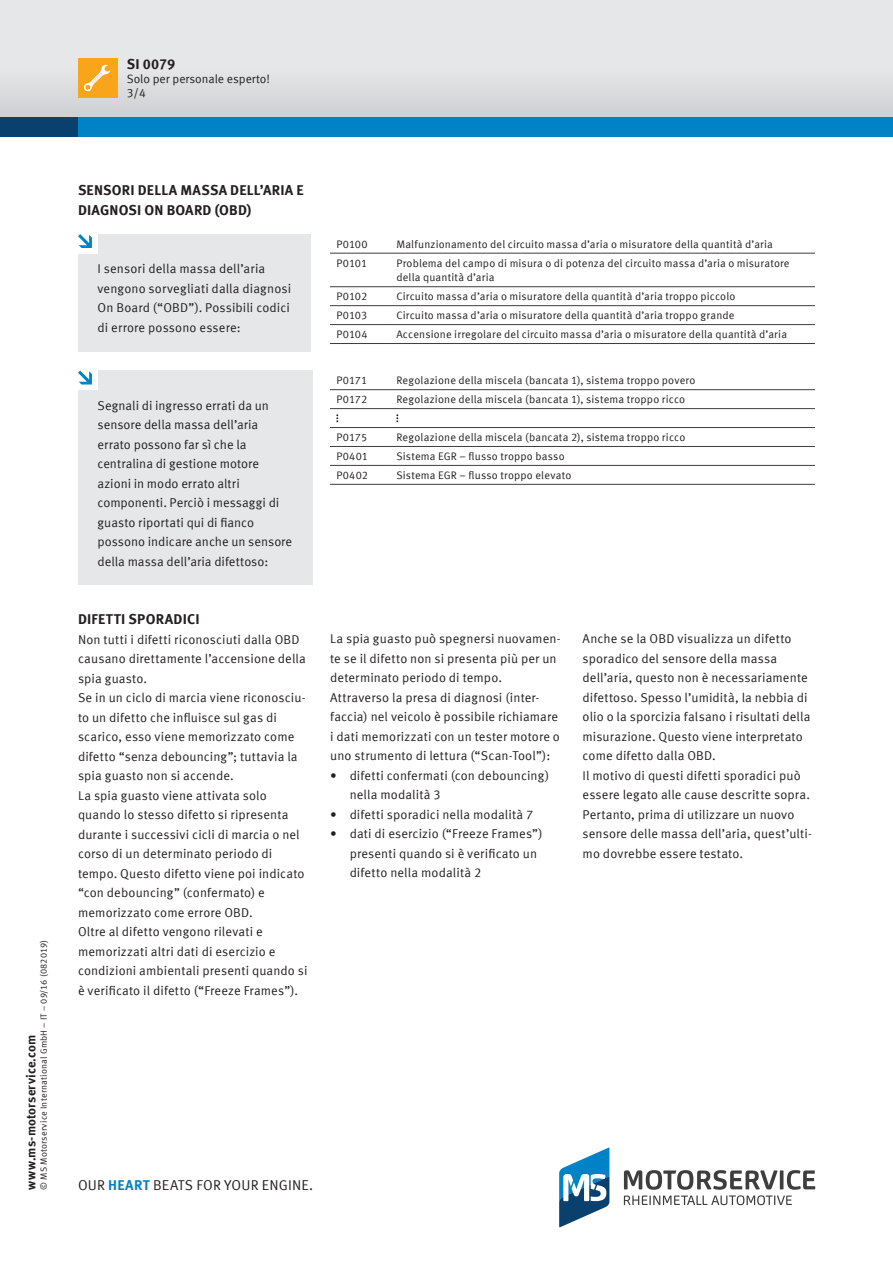
<style>
.page{position:relative;width:893px;height:1263px;background:#fff}
.page>*{position:absolute;margin:0;border:0;box-sizing:border-box;transform-origin:0 0}
.t1{font:700 14.25px/19.5px "Meta Offc Pro";letter-spacing:.015em;color:#231f20}
.t2{font:14.25px "Meta Offc Pro Norm";letter-spacing:.01em;color:#231f20}
.t3{font:12.75px/19.5px "Meta Offc Pro Norm";letter-spacing:.01em;color:#231f20}
.t4{font:700 12.75px "Meta Offc Pro";letter-spacing:.01em;color:#231f20}
.t5{font:12px "Meta Offc Pro Norm";color:#231f20}
.t6{font:10.8px/14.7px "Meta Offc Pro Norm";letter-spacing:.015em;color:#231f20}
.t7{font:9px "Meta Offc Pro Norm";letter-spacing:.02em;color:#231f20}
.s1{font-family:"Meta Offc Pro";font-weight:700;color:#0082c7}
</style>
<div class="page">
<svg style="left:559px;top:1147px;width:50px;height:80px"></svg>
<svg style="left:624px;top:1170px;width:191px;height:35px"></svg>
<div style="left:0;top:0;width:893px;height:127px;background:#e6e7e9"></div>
<div style="left:0;top:68px;width:893px;height:49px;background:#dadbde"></div>
<div style="left:0;top:117px;width:893px;height:19px;background:#09406e"></div>
<div style="left:78px;top:117px;width:815px;height:19px;background:#0082c7"></div>
<div style="left:78px;top:58px;width:39px;height:39px;background:#f9a51b"></div>
<svg style="left:83px;top:64px;width:27px;height:28px"></svg>
<hr style="left:330px;top:253px;width:60px;height:1px;background:#3e3e3f">
<hr style="left:330px;top:286px;width:60px;height:1px;background:#3e3e3f">
<hr style="left:330px;top:305px;width:60px;height:1px;background:#3e3e3f">
<hr style="left:330px;top:324px;width:60px;height:1px;background:#3e3e3f">
<hr style="left:390px;top:253px;width:425px;height:1px;background:#3e3e3f">
<hr style="left:390px;top:286px;width:425px;height:1px;background:#3e3e3f">
<hr style="left:390px;top:305px;width:425px;height:1px;background:#3e3e3f">
<hr style="left:390px;top:324px;width:425px;height:1px;background:#3e3e3f">
<hr style="left:330px;top:343px;width:60px;height:1px;background:#3e3e3f">
<hr style="left:390px;top:343px;width:425px;height:1px;background:#3e3e3f">
<hr style="left:330px;top:389px;width:60px;height:1px;background:#3e3e3f">
<hr style="left:330px;top:408px;width:60px;height:1px;background:#3e3e3f">
<hr style="left:330px;top:427px;width:60px;height:1px;background:#3e3e3f">
<hr style="left:330px;top:446px;width:60px;height:1px;background:#3e3e3f">
<hr style="left:330px;top:465px;width:60px;height:1px;background:#3e3e3f">
<hr style="left:390px;top:389px;width:425px;height:1px;background:#3e3e3f">
<hr style="left:390px;top:408px;width:425px;height:1px;background:#3e3e3f">
<hr style="left:390px;top:427px;width:425px;height:1px;background:#3e3e3f">
<hr style="left:390px;top:446px;width:425px;height:1px;background:#3e3e3f">
<hr style="left:390px;top:465px;width:425px;height:1px;background:#3e3e3f">
<hr style="left:330px;top:484px;width:60px;height:1px;background:#3e3e3f">
<hr style="left:390px;top:484px;width:425px;height:1px;background:#3e3e3f">
<svg style="left:336px;top:414px;width:2px;height:8px"></svg>
<svg style="left:396px;top:414px;width:2px;height:8px"></svg>
<div style="left:78px;top:370px;width:234px;height:215px;background:#e6e7e9"></div>
<div style="left:78px;top:234px;width:233px;height:117px;background:#e6e7e9"></div>
<div style="left:78px;top:234px;width:19px;height:19px;background:#fff"></div>
<svg style="left:78px;top:234px;width:14px;height:14px"></svg>
<div style="left:78px;top:370px;width:19px;height:20px;background:#fff"></div>
<svg style="left:78px;top:371px;width:14px;height:13px"></svg>
<p class="t1" style="left:127px;top:54px;width:50px">SI 0079</p>
<p class="t5" style="left:127px;top:84px;width:21px">3/4</p>
<p class="t5" style="left:127px;top:70px;width:145px">Solo per personale esperto!</p>
<p class="t7" style="left:37px;top:1189px;width:252px;rotate:-90deg">© MS Motorservice International GmbH – IT – 09/16 (082019)</p>
<p class="t4" style="left:21px;top:1189px;width:156px;rotate:-90deg">www.ms-motorservice.com</p>
<p class="t1" style="left:78px;top:179px;width:227px">SENSORI DELLA MASSA DELL’ARIA E<br>DIAGNOSI ON BOARD (OBD)</p>
<p class="t3" style="left:97px;top:258px;width:195px">I sensori della massa dell’aria vengono sorvegliati dalla diagnosi<br>On Board (“OBD”). Possibili codici di errore possono essere:</p>
<p class="t3" style="left:97px;top:395px;width:196px">Segnali di ingresso errati da un sensore della massa dell’aria errato possono far sì che la centralina di gestione motore azioni in modo errato altri componenti. Perciò i messaggi di guasto riportati qui di fianco possono indicare anche un sensore della massa dell’aria difettoso:</p>
<p class="t6" style="left:336px;top:236px;width:33px">P0100</p>
<p class="t6" style="left:396px;top:236px;width:378px">Malfunzionamento del circuito massa d’aria o misuratore della quantità d’aria</p>
<p class="t6" style="left:336px;top:255px;width:32px">P0101</p>
<p class="t6" style="left:396px;top:255px;width:395px">Problema del campo di misura o di potenza del circuito massa d’aria o misuratore della quantità d’aria</p>
<p class="t6" style="left:336px;top:289px;width:32px">P0102</p>
<p class="t6" style="left:396px;top:289px;width:341px">Circuito massa d’aria o misuratore della quantità d’aria troppo piccolo</p>
<p class="t6" style="left:336px;top:307px;width:32px">P0103</p>
<p class="t6" style="left:396px;top:307px;width:340px">Circuito massa d’aria o misuratore della quantità d’aria troppo grande</p>
<p class="t6" style="left:336px;top:326px;width:33px">P0104</p>
<p class="t6" style="left:396px;top:326px;width:392px">Accensione irregolare del circuito massa d’aria o misuratore della quantità d’aria</p>
<p class="t6" style="left:336px;top:372px;width:32px">P0171</p>
<p class="t6" style="left:396px;top:372px;width:300px">Regolazione della miscela (bancata 1), sistema troppo povero</p>
<p class="t6" style="left:336px;top:391px;width:33px">P0172</p>
<p class="t6" style="left:396px;top:391px;width:290px">Regolazione della miscela (bancata 1), sistema troppo ricco</p>
<p class="t6" style="left:336px;top:429px;width:32px">P0175</p>
<p class="t6" style="left:396px;top:429px;width:290px">Regolazione della miscela (bancata 2), sistema troppo ricco</p>
<p class="t6" style="left:336px;top:448px;width:33px">P0401</p>
<p class="t6" style="left:396px;top:448px;width:170px">Sistema EGR – flusso troppo basso</p>
<p class="t6" style="left:336px;top:467px;width:33px">P0402</p>
<p class="t6" style="left:396px;top:467px;width:176px">Sistema EGR – flusso troppo elevato</p>
<p class="t1" style="left:78px;top:608px;width:123px">DIFETTI SPORADICI</p>
<p class="t3" style="left:78px;top:629px;width:231px">Non tutti i difetti riconosciuti dalla OBD causano direttamente l’accensione della spia guasto.<br>Se in un ciclo di marcia viene riconosciu&shy;to un difetto che influisce sul gas di scarico, esso viene memorizzato come difetto “senza debouncing”; tuttavia la spia guasto non si accende.<br>La spia guasto viene attivata solo quando lo stesso difetto si ripresenta durante i successivi cicli di marcia o nel corso di un determinato periodo di tempo. Questo difetto viene poi indicato “con debouncing” (confermato) e memorizzato come errore OBD.<br>Oltre al difetto vengono rilevati e memorizzati altri dati di esercizio e condizioni ambientali presenti quando si è verificato il difetto (“Freeze Frames”).</p>
<p class="t3" style="left:330px;top:628px;width:232px">La spia guasto può spegnersi nuovamen&shy;te se il difetto non si presenta più per un determinato periodo di tempo.<br>Attraverso la presa di diagnosi (inter&shy;faccia) nel veicolo è possibile richiamare i dati memorizzati con un tester motore o uno strumento di lettura (“Scan-Tool”):</p>
<p class="t3" style="left:350px;top:765px;width:201px;text-indent:-19px">• difetti confermati (con debouncing) nella modalità 3</p>
<p class="t3" style="left:330px;top:804px;width:205px">• difetti sporadici nella modalità 7</p>
<p class="t3" style="left:350px;top:823px;width:194px;text-indent:-19px">• dati di esercizio (“Freeze Frames”) presenti quando si è verificato un difetto nella modalità 2</p>
<p class="t3" style="left:583px;top:628px;width:231px">Anche se la OBD visualizza un difetto sporadico del sensore della massa dell’aria, questo non è necessariamente difettoso. Spesso l’umidità, la nebbia di olio o la sporcizia falsano i risultati della misurazione. Questo viene interpretato come difetto dalla OBD.<br>Il motivo di questi difetti sporadici può essere legato alle cause descritte sopra.<br>Pertanto, prima di utilizzare un nuovo sensore delle massa dell’aria, quest’ulti&shy;mo dovrebbe essere testato.</p>
<p class="t2" style="left:78px;top:1174px;width:237px">OUR <span class="s1">HEART</span> BEATS FOR YOUR ENGINE.</p>
</div>
